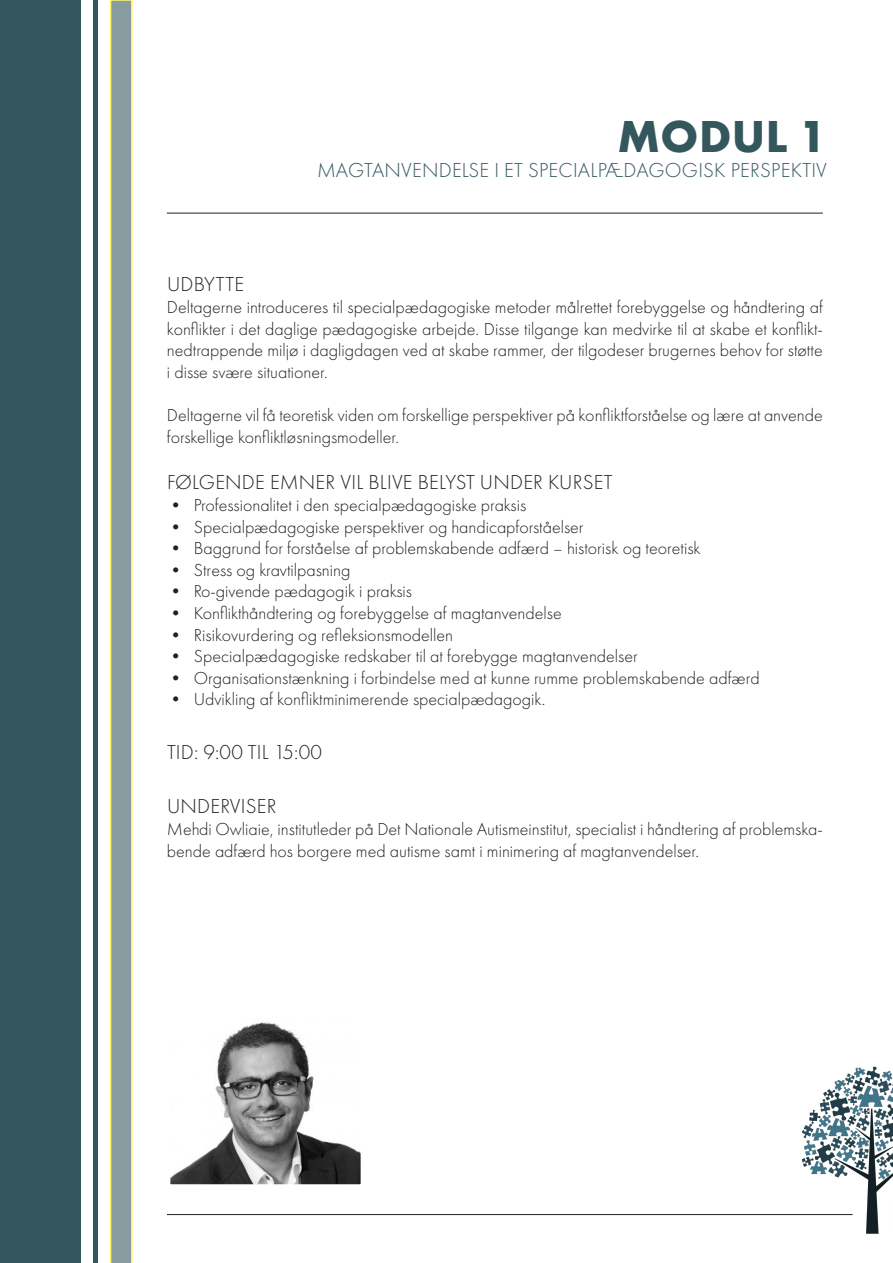
<style>
.page{position:relative;width:893px;height:1263px;background:#fff}
.page>*{position:absolute;margin:0;border:0;box-sizing:border-box;transform-origin:0 0}
.t1{font:700 46.5px "Futura New";letter-spacing:.01em;color:#34565d}
.t2{font:300 21px "Futura New";letter-spacing:.01em;color:#231f20}
.t3{font:300 21px "Futura New";letter-spacing:.01em;color:#34565d}
.t4{font:300 18px/21.6px "Futura New";color:#231f20}
</style>
<div class="page">
<img style="left:171px;top:1022px;width:189px;height:162px">
<div style="left:0;top:0;width:81px;height:1263px;background:#34565d"></div>
<svg style="left:110px;top:0;width:23px;height:1263px"></svg>
<hr style="left:94px;top:0;width:4px;height:1263px;background:#34565d">
<hr style="left:167px;top:213px;width:656px;height:1px;background:#231f20">
<img style="left:801px;top:1066px;width:92px;height:168px">
<hr style="left:167px;top:1214px;width:686px;height:1px;background:#231f20">
<p class="t1" style="left:618px;top:106px;width:211px">MODUL 1</p>
<p class="t3" style="left:317px;top:158px;width:511px">MAGTANVENDELSE I ET SPECIALPÆDAGOGISK PERSPEKTIV</p>
<p class="t2" style="left:167px;top:272px;width:79px">UDBYTTE</p>
<p class="t4" style="left:167px;top:296px;width:657px;text-align:justify">Deltagerne introduceres til specialpædagogiske metoder målrettet forebyggelse og håndtering af konflikter i det daglige pædagogiske arbejde. Disse tilgange kan medvirke til at skabe et konflikt&shy;nedtrappende miljø i dagligdagen ved at skabe rammer, der tilgodeser brugernes behov for støtte i disse svære situationer.</p>
<p class="t4" style="left:167px;top:404px;width:657px">Deltagerne vil få teoretisk viden om forskellige perspektiver på konfliktforståelse og lære at anvende forskellige konfliktløsningsmodeller.</p>
<p class="t2" style="left:167px;top:470px;width:447px">FØLGENDE EMNER VIL BLIVE BELYST UNDER KURSET</p>
<p class="t4" style="left:167px;top:494px;width:361px">• Professionalitet i den specialpædagogiske praksis</p>
<p class="t4" style="left:167px;top:516px;width:418px">• Specialpædagogiske perspektiver og handicapforståelser</p>
<p class="t4" style="left:167px;top:537px;width:535px">• Baggrund for forståelse af problemskabende adfærd – historisk og teoretisk</p>
<p class="t4" style="left:167px;top:559px;width:185px">• Stress og kravtilpasning</p>
<p class="t4" style="left:167px;top:581px;width:247px">• Ro-givende pædagogik i praksis</p>
<p class="t4" style="left:167px;top:602px;width:396px">• Konflikthåndtering og forebyggelse af magtanvendelse</p>
<p class="t4" style="left:167px;top:624px;width:288px">• Risikovurdering og refleksionsmodellen</p>
<p class="t4" style="left:167px;top:645px;width:472px">• Specialpædagogiske redskaber til at forebygge magtanvendelser</p>
<p class="t4" style="left:167px;top:667px;width:594px">• Organisationstænkning i forbindelse med at kunne rumme problemskabende adfærd</p>
<p class="t4" style="left:167px;top:689px;width:380px">• Udvikling af konfliktminimerende specialpædagogik.</p>
<p class="t2" style="left:167px;top:740px;width:156px">TID: 9:00 TIL 15:00</p>
<p class="t2" style="left:167px;top:794px;width:111px">UNDERVISER</p>
<p class="t4" style="left:167px;top:818px;width:657px">Mehdi Owliaie, institutleder på Det Nationale Autismeinstitut, specialist i håndtering af problemska&shy;bende adfærd hos borgere med autisme samt i minimering af magtanvendelser.</p>
</div>
